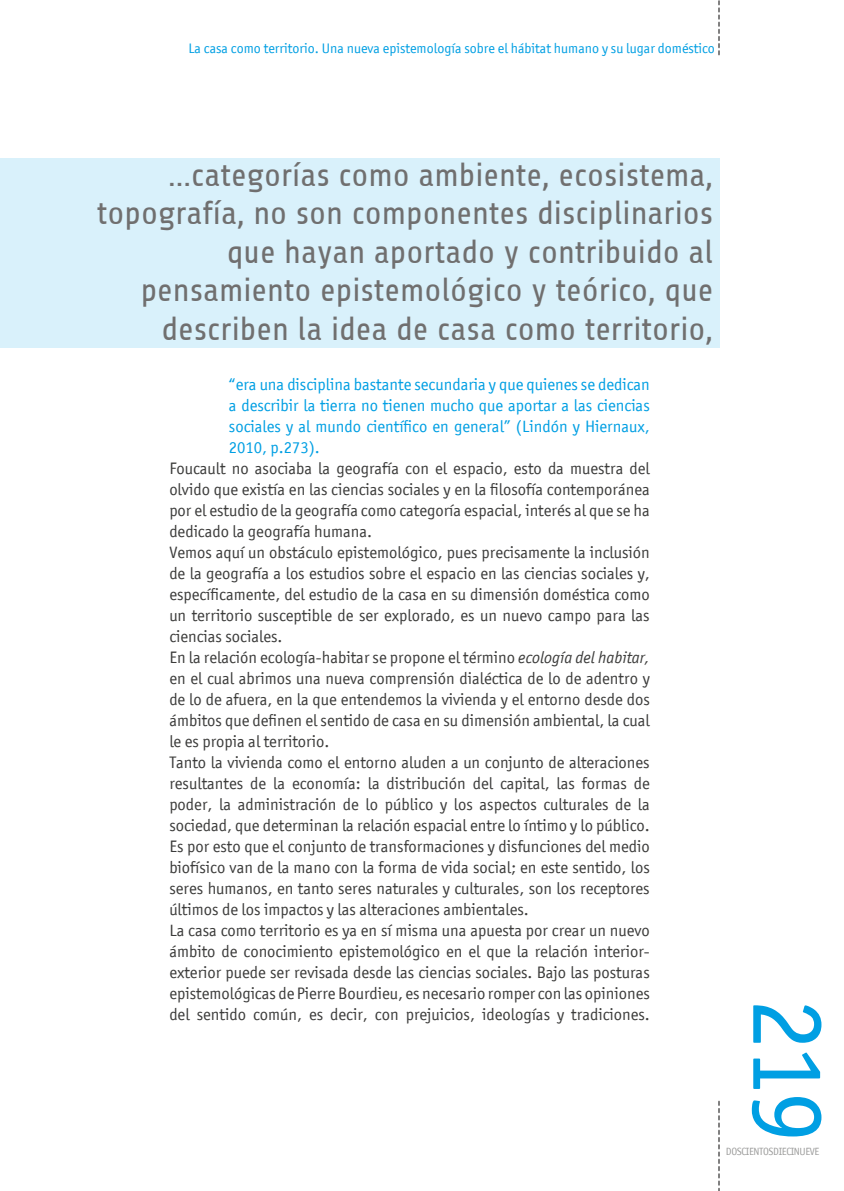
<style>
.page{position:relative;width:844px;height:1191px;background:#fff}
.page>*{position:absolute;margin:0;border:0;box-sizing:border-box;transform-origin:0 0}
.t1{font:103.77px "Officina San ITC";color:#009fe3}
.t2{font:33.25px/38.5px "Share";color:#706f6f;text-align:right}
.t3{font:16.62px/21px "Officina San ITC";color:#3c3c3b}
.t4{font:16.62px/21px "Officina San ITC";color:#009fe3;text-align:justify}
.t5{font:14px "Officina San ITC";color:#009fe3}
.t6{font:10.5px "Officina San ITC";color:#9d9d9c}
.s1{font-style:italic}
</style>
<div class="page">
<div style="left:0;top:159px;width:719px;height:189px;background:#d9f1fb"></div>
<svg style="left:718px;top:0;width:1px;height:55px"></svg>
<svg style="left:718px;top:1101px;width:1px;height:90px"></svg>
<p class="t5" style="left:188px;top:40px;width:528px">La casa como territorio. Una nueva epistemología sobre el hábitat humano y su lugar doméstico</p>
<h2 class="t2" style="left:97px;top:156px;width:617px">...categorías como ambiente, ecosistema, topografía, no son componentes disciplinarios que hayan aportado y contribuido al pensamiento epistemológico y teórico, que describen la idea de casa como territorio,</h2>
<p class="t4" style="left:229px;top:373px;width:422px">“era una disciplina bastante secundaria y que quienes se dedican a describir la tierra no tienen mucho que aportar a las ciencias sociales y al mundo científico en general” (Lindón y Hiernaux, 2010, p.273).</p>
<p class="t3" style="left:169px;top:457px;width:482px">Foucault no asociaba la geografía con el espacio, esto da muestra del olvido que existía en las ciencias sociales y en la filosofía contemporánea por el estudio de la geografía como categoría espacial, interés al que se ha dedicado la geografía humana.<br>Vemos aquí un obstáculo epistemológico, pues precisamente la inclusión de la geografía a los estudios sobre el espacio en las ciencias sociales y, específicamente, del estudio de la casa en su dimensión doméstica como un territorio susceptible de ser explorado, es un nuevo campo para las ciencias sociales.<br>En la relación ecología-habitar se propone el término <span class="s1">ecología del habitar, </span>en el cual abrimos una nueva comprensión dialéctica de lo de adentro y de lo de afuera, en la que entendemos la vivienda y el entorno desde dos ámbitos que definen el sentido de casa en su dimensión ambiental, la cual le es propia al territorio.<br>Tanto la vivienda como el entorno aluden a un conjunto de alteraciones resultantes de la economía: la distribución del capital, las formas de poder, la administración de lo público y los aspectos culturales de la sociedad, que determinan la relación espacial entre lo íntimo y lo público.<br>Es por esto que el conjunto de transformaciones y disfunciones del medio biofísico van de la mano con la forma de vida social; en este sentido, los seres humanos, en tanto seres naturales y culturales, son los receptores últimos de los impactos y las alteraciones ambientales.<br>La casa como territorio es ya en sí misma una apuesta por crear un nuevo ámbito de conocimiento epistemológico en el que la relación interior&shy;exterior puede ser revisada desde las ciencias sociales. Bajo las posturas epistemológicas de Pierre Bourdieu, es necesario romper con las opiniones del sentido común, es decir, con prejuicios, ideologías y tradiciones.</p>
<h1 class="t1" style="left:848px;top:998px;width:147px;rotate:90deg">219</h1>
<p class="t6" style="left:725px;top:1145px;width:6px">doscientosdiecinueve</p>
</div>
